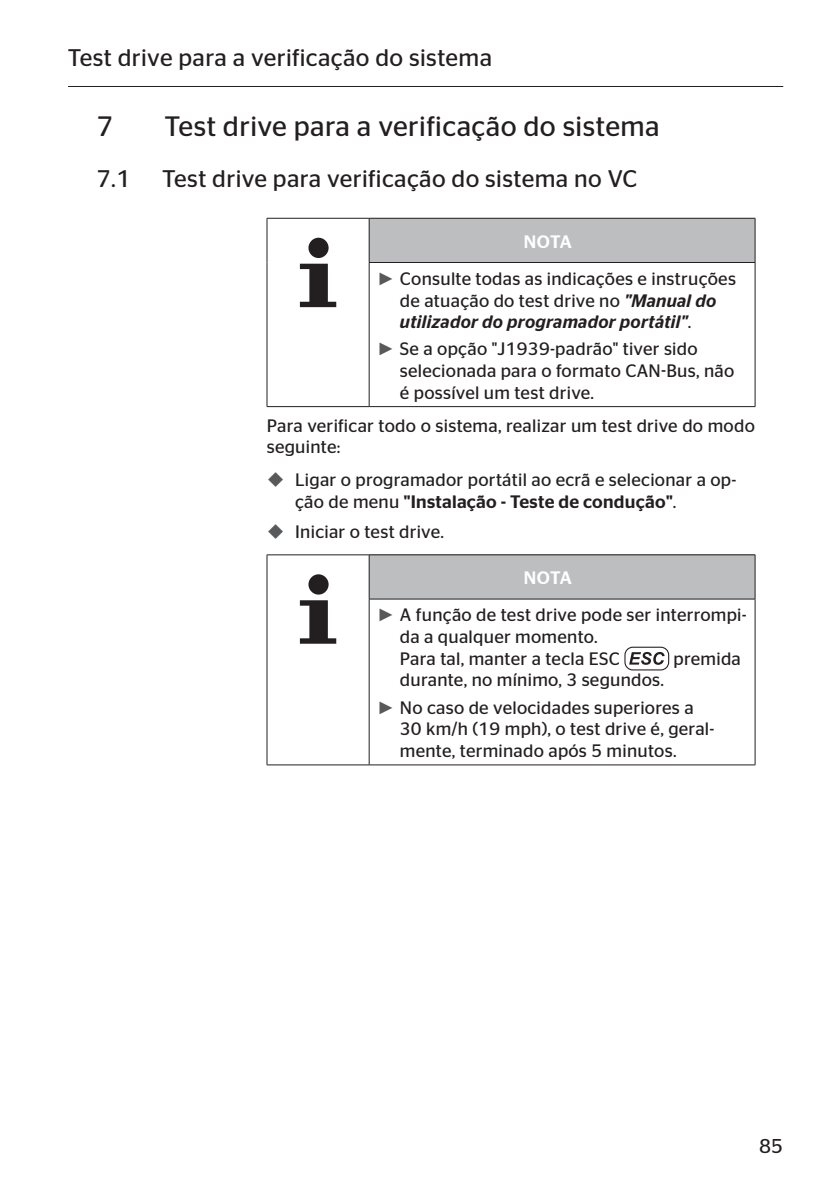
<style>
.page{position:relative;width:840px;height:1191px;background:#fff}
.page>*{position:absolute;margin:0;border:0;box-sizing:border-box;transform-origin:0 0}
.t1{font:28px "Continental Stag Sans";letter-spacing:.015em;color:#231f20}
.t2{font:24px "Continental Stag Sans";letter-spacing:.015em;color:#231f20}
.t3{font:20px "Continental Stag Sans";color:#231f20}
.t4{font:18px/21.6px "Continental Stag Sans";letter-spacing:.015em;color:#231f20}
.t5{font:italic 500 18px/21.6px "Continental Stag Sans";letter-spacing:.015em;color:#231f20}
.s1{font-weight:500;color:#fff}
.s2{font-family:"Arial";color:#58595b}
.s3{font-weight:400;font-style:normal}
.s4{font-weight:500}
</style>
<div class="page">
<hr style="left:68px;top:86px;width:714px;height:1px;background:#231f20">
<div style="left:369px;top:218px;width:385px;height:44px;background:#bcbec0"></div>
<hr style="left:266px;top:406px;width:103px;height:1px;background:#231f20">
<hr style="left:266px;top:218px;width:103px;height:1px;background:#231f20">
<hr style="left:266px;top:218px;width:1px;height:44px;background:#231f20">
<hr style="left:266px;top:262px;width:1px;height:144px;background:#231f20">
<hr style="left:368px;top:263px;width:1px;height:143px;background:#231f20">
<hr style="left:754px;top:263px;width:1px;height:143px;background:#231f20">
<hr style="left:369px;top:406px;width:385px;height:1px;background:#231f20">
<hr style="left:369px;top:218px;width:385px;height:1px;background:#231f20">
<hr style="left:368px;top:218px;width:1px;height:44px;background:#231f20">
<hr style="left:754px;top:218px;width:1px;height:44px;background:#231f20">
<hr style="left:369px;top:262px;width:385px;height:1px;background:#231f20">
<svg style="left:308px;top:238px;width:20px;height:20px"></svg>
<svg style="left:300px;top:264px;width:36px;height:43px"></svg>
<div style="left:369px;top:555px;width:385px;height:44px;background:#bcbec0"></div>
<hr style="left:266px;top:764px;width:103px;height:1px;background:#231f20">
<hr style="left:266px;top:554px;width:103px;height:1px;background:#231f20">
<hr style="left:266px;top:555px;width:1px;height:44px;background:#231f20">
<hr style="left:266px;top:599px;width:1px;height:165px;background:#231f20">
<hr style="left:368px;top:599px;width:1px;height:165px;background:#231f20">
<hr style="left:754px;top:599px;width:1px;height:165px;background:#231f20">
<hr style="left:369px;top:764px;width:385px;height:1px;background:#231f20">
<hr style="left:369px;top:554px;width:385px;height:1px;background:#231f20">
<hr style="left:368px;top:555px;width:1px;height:44px;background:#231f20">
<hr style="left:754px;top:555px;width:1px;height:44px;background:#231f20">
<hr style="left:369px;top:599px;width:385px;height:1px;background:#231f20">
<svg style="left:308px;top:574px;width:20px;height:20px"></svg>
<svg style="left:300px;top:600px;width:36px;height:43px"></svg>
<svg style="left:624px;top:646px;width:44px;height:24px"></svg>
<h2 class="t2" style="left:68px;top:44px;width:425px">Test drive para a verificação do sistema</h2>
<h1 class="t1" style="left:96px;top:110px;width:18px">7</h1>
<h1 class="t1" style="left:164px;top:110px;width:496px">Test drive para a verificação do sistema</h1>
<h2 class="t2" style="left:96px;top:165px;width:36px">7.1</h2>
<h2 class="t2" style="left:162px;top:165px;width:476px">Test drive para verificação do sistema no VC</h2>
<p class="t4" style="left:377px;top:222px;width:360px;line-height:37.2px;text-indent:147px"><span class="s1">NOTA<br></span><span class="s2">►</span> Consulte todas as indicações e instruções</p>
<p class="t5" style="left:399px;top:289px;width:318px"><span class="s3">de atuação do test drive no</span> "Manual do utilizador do programador portátil"<span class="s3">.</span></p>
<p class="t4" style="left:399px;top:338px;width:336px;text-indent:-23px"><span class="s2">►</span> Se a opção "J1939-padrão" tiver sido selecionada para o formato CAN-Bus, não é possível um test drive.</p>
<p class="t4" style="left:266px;top:414px;width:489px">Para verificar todo o sistema, realizar um test drive do modo seguinte:</p>
<p class="t4" style="left:295px;top:469px;width:442px">Ligar o programador portátil ao ecrã e selecionar a op&shy;ção de menu <span class="s4">"Instalação - Teste de condução"</span>.</p>
<p class="t4" style="left:295px;top:521px;width:150px">Iniciar o test drive.</p>
<p class="t4" style="left:377px;top:559px;width:371px;line-height:37.2px;text-indent:147px"><span class="s1">NOTA<br></span><span class="s2">►</span> A função de test drive pode ser interrompi-</p>
<p class="t4" style="left:399px;top:626px;width:221px">da a qualquer momento.<br>Para tal, manter a tecla ESC</p>
<p class="t4" style="left:673px;top:647px;width:69px">premida</p>
<p class="t4" style="left:377px;top:666px;width:318px;line-height:27.2px;text-align:center">durante, no mínimo, 3 segundos.<br><span class="s2">►</span> No caso de velocidades superiores a</p>
<p class="t4" style="left:399px;top:718px;width:316px">30 km/h (19 mph), o test drive é, geral&shy;mente, terminado após 5 minutos.</p>
<p class="t3" style="left:758px;top:1134px;width:25px">85</p>
</div>
